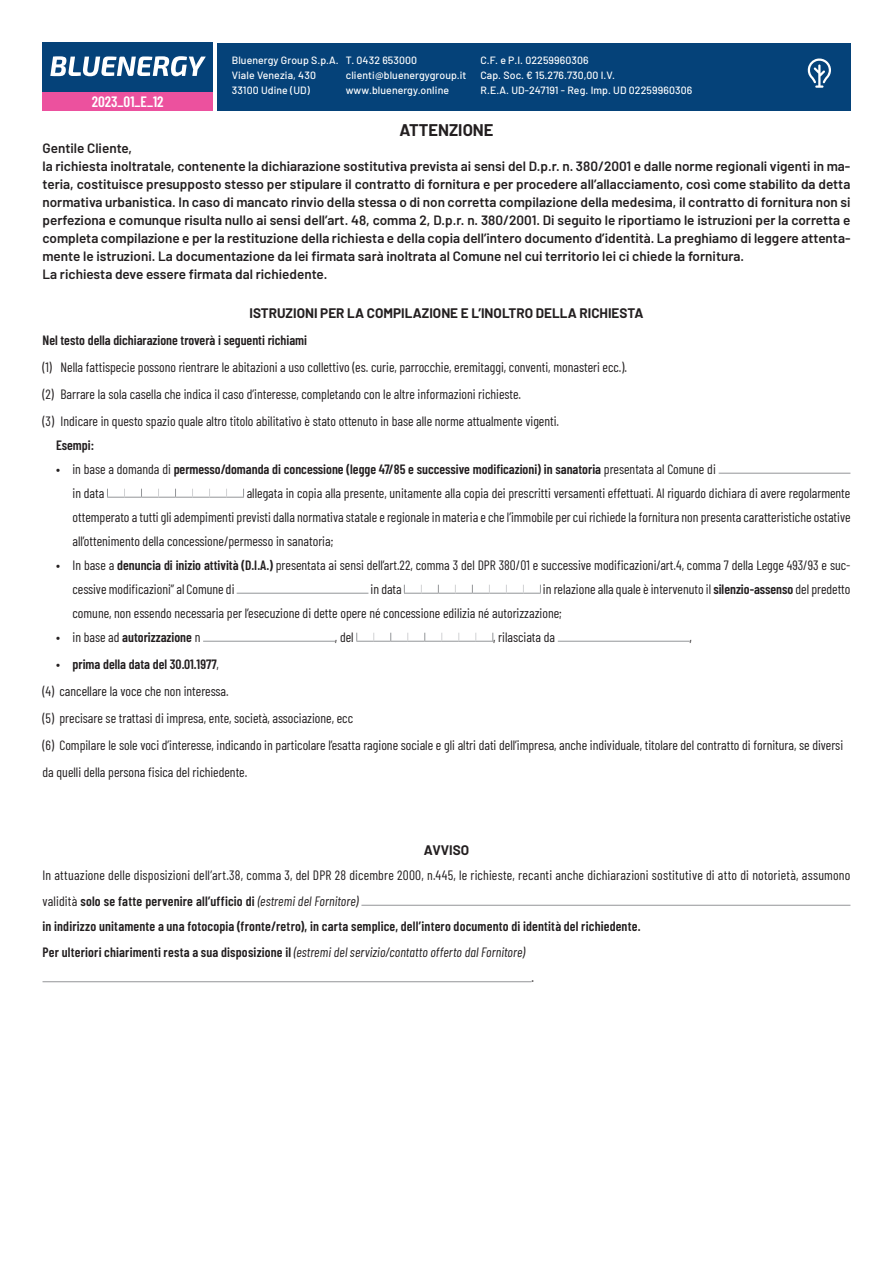
<style>
.page{position:relative;width:893px;height:1263px;background:#fff}
.page>*{position:absolute;margin:0;border:0;box-sizing:border-box;transform-origin:0 0}
.t1{font:700 16.5px "Barlow";color:#231f20}
.t2{font:600 15px "Barlow Condensed";color:#fff}
.t3{font:13.5px/27px "Barlow Condensed";color:#231f20}
.t4{font:600 13.5px/18px "Barlow";color:#231f20}
.t5{font:600 13.5px/24px "Barlow Condensed";color:#231f20}
.t6{font:italic 13.5px "Barlow Condensed";letter-spacing:.01em;color:#231f20}
.t7{font:700 13.5px "Barlow";color:#231f20}
.t8{font:500 10.5px/15px "Barlow";letter-spacing:.01em;color:#fff}
.s1{font-weight:400}
.s2{font-weight:600}
.s3{font-weight:400;font-style:italic}
.s4{font-weight:600;font-style:normal}
</style>
<div class="page">
<div style="left:217px;top:43px;width:633px;height:68px;background:#054279"></div>
<div style="left:43px;top:43px;width:170px;height:66px;background:#054279"></div>
<div style="left:43px;top:92px;width:170px;height:19px;background:#ec519e"></div>
<svg style="left:50px;top:56px;width:156px;height:20px"></svg>
<hr style="left:719px;top:473px;width:131px;height:1px;background:#939598">
<svg style="left:107px;top:489px;width:137px;height:9px"></svg>
<hr style="left:237px;top:593px;width:131px;height:1px;background:#939598">
<svg style="left:404px;top:585px;width:137px;height:9px"></svg>
<hr style="left:203px;top:641px;width:132px;height:1px;background:#939598">
<svg style="left:356px;top:633px;width:137px;height:9px"></svg>
<hr style="left:558px;top:641px;width:132px;height:1px;background:#939598">
<hr style="left:361px;top:905px;width:489px;height:1px;background:#939598">
<hr style="left:43px;top:981px;width:488px;height:1px;background:#939598">
<svg style="left:807px;top:58px;width:24px;height:30px"></svg>
<p class="t8" style="left:346px;top:52px;width:122px">T. 0432 653000 clienti@bluenergygroup.it www.bluenergy.online</p>
<p class="t8" style="left:232px;top:52px;width:108px">Bluenergy Group S.p.A.<br>Viale Venezia, 430<br>33100 Udine (UD)</p>
<p class="t8" style="left:480px;top:52px;width:213px">C.F. e P.I. 02259960306<br>Cap. Soc. € 15.276.730,00 I.V.<br>R.E.A. UD-247191 - Reg. Imp. UD 02259960306</p>
<p class="t1" style="left:400px;top:117px;width:95px">ATTENZIONE</p>
<p class="t4" style="left:43px;top:138px;width:809px">Gentile Cliente,<br>la richiesta inoltratale, contenente la dichiarazione sostitutiva prevista ai sensi del D.p.r. n. 380/2001 e dalle norme regionali vigenti in ma&shy;teria, costituisce presupposto stesso per stipulare il contratto di fornitura e per procedere all’allacciamento, così come stabilito da detta normativa urbanistica. In caso di mancato rinvio della stessa o di non corretta compilazione della medesima, il contratto di fornitura non si perfeziona e comunque risulta nullo ai sensi dell’art. 48, comma 2, D.p.r. n. 380/2001. Di seguito le riportiamo le istruzioni per la corretta e completa compilazione e per la restituzione della richiesta e della copia dell’intero documento d’identità. La preghiamo di leggere attenta&shy;mente le istruzioni. La documentazione da lei firmata sarà inoltrata al Comune nel cui territorio lei ci chiede la fornitura.<br>La richiesta deve essere firmata dal richiedente.</p>
<p class="t7" style="left:249px;top:303px;width:396px">ISTRUZIONI PER LA COMPILAZIONE E L’INOLTRO DELLA RICHIESTA</p>
<p class="t5" style="left:43px;top:327px;width:266px">Nel testo della dichiarazione troverà i seguenti richiami</p>
<p class="t3" style="left:43px;top:352px;width:586px">(1) Nella fattispecie possono rientrare le abitazioni a uso collettivo (es. curie, parrocchie, eremitaggi, conventi, monasteri ecc.). (2) Barrare la sola casella che indica il caso d’interesse, completando con le altre informazioni richieste.<br>(3) Indicare in questo spazio quale altro titolo abilitativo è stato ottenuto in base alle norme attualmente vigenti.</p>
<p class="t5" style="left:56px;top:432px;width:40px">Esempi:</p>
<p class="t5" style="left:73px;top:456px;width:645px;text-indent:-16px"><span class="s1">• in base a domanda di</span> permesso/domanda di concessione (legge 47/85 e successive modificazioni) in sanatoria <span class="s1">presentata al Comune di in data</span></p>
<p class="t2" style="left:92px;top:91px;width:73px">2023_01_E_12</p>
<p class="t3" style="left:73px;top:480px;width:779px;line-height:24px;text-align:justify;text-indent:174px">allegata in copia alla presente, unitamente alla copia dei prescritti versamenti effettuati. Al riguardo dichiara di avere regolarmente ottemperato a tutti gli adempimenti previsti dalla normativa statale e regionale in materia e che l’immobile per cui richiede la fornitura non presenta caratteristiche ostative all’ottenimento della concessione/permesso in sanatoria;</p>
<p class="t3" style="left:73px;top:552px;width:779px;line-height:24px;text-indent:-16px">• In base a <span class="s2">denuncia di inizio attività (D.I.A.)</span> presentata ai sensi dell’art.22, comma 3 del DPR 380/01 e successive modificazioni/art.4, comma 7 della Legge 493/93 e suc&shy;cessive modificazioni” al Comune di</p>
<p class="t3" style="left:73px;top:576px;width:779px;line-height:24px;text-indent:470px">in relazione alla quale è intervenuto il <span class="s2">silenzio-assenso</span> del predetto comune, non essendo necessaria per l’esecuzione di dette opere né concessione edilizia né autorizzazione;</p>
<p class="t5" style="left:56px;top:624px;width:146px"><span class="s1">• in base ad</span> autorizzazione <span class="s1">n</span></p>
<p class="t3" style="left:335px;top:622px;width:20px">, del</p>
<p class="t3" style="left:493px;top:622px;width:63px">, rilasciata da</p>
<p class="t3" style="left:690px;top:622px;width:4px">,</p>
<p class="t3" style="left:43px;top:649px;width:802px;text-indent:14px">• <span class="s2">prima della data del 30.01.1977</span>,<br>(4) cancellare la voce che non interessa.<br>(5) precisare se trattasi di impresa, ente, società, associazione, ecc<br>(6) Compilare le sole voci d’interesse, indicando in particolare l’esatta ragione sociale e gli altri dati dell’impresa, anche individuale, titolare del contratto di fornitura, se diversi da quelli della persona fisica del richiedente.</p>
<p class="t3" style="left:371px;top:574px;width:33px">in data</p>
<p class="t7" style="left:424px;top:840px;width:47px">AVVISO</p>
<p class="t3" style="left:43px;top:861px;width:809px">In attuazione delle disposizioni dell’art.38, comma 3, del DPR 28 dicembre 2000, n.445, le richieste, recanti anche dichiarazioni sostitutive di atto di notorietà, assumono</p>
<p class="t5" style="left:43px;top:888px;width:317px"><span class="s1">validità</span> solo se fatte pervenire all’ufficio di <span class="s3">(estremi del Fornitore)</span></p>
<p class="t5" style="left:43px;top:913px;width:600px">in indirizzo unitamente a una fotocopia (fronte/retro), in carta semplice, dell’intero documento di identità del richiedente.</p>
<p class="t6" style="left:43px;top:942px;width:484px"><span class="s4">Per ulteriori chiarimenti resta a sua disposizione il</span> (estremi del servizio/contatto offerto dal Fornitore)</p>
<p class="t3" style="left:531px;top:963px;width:4px">.</p>
</div>
